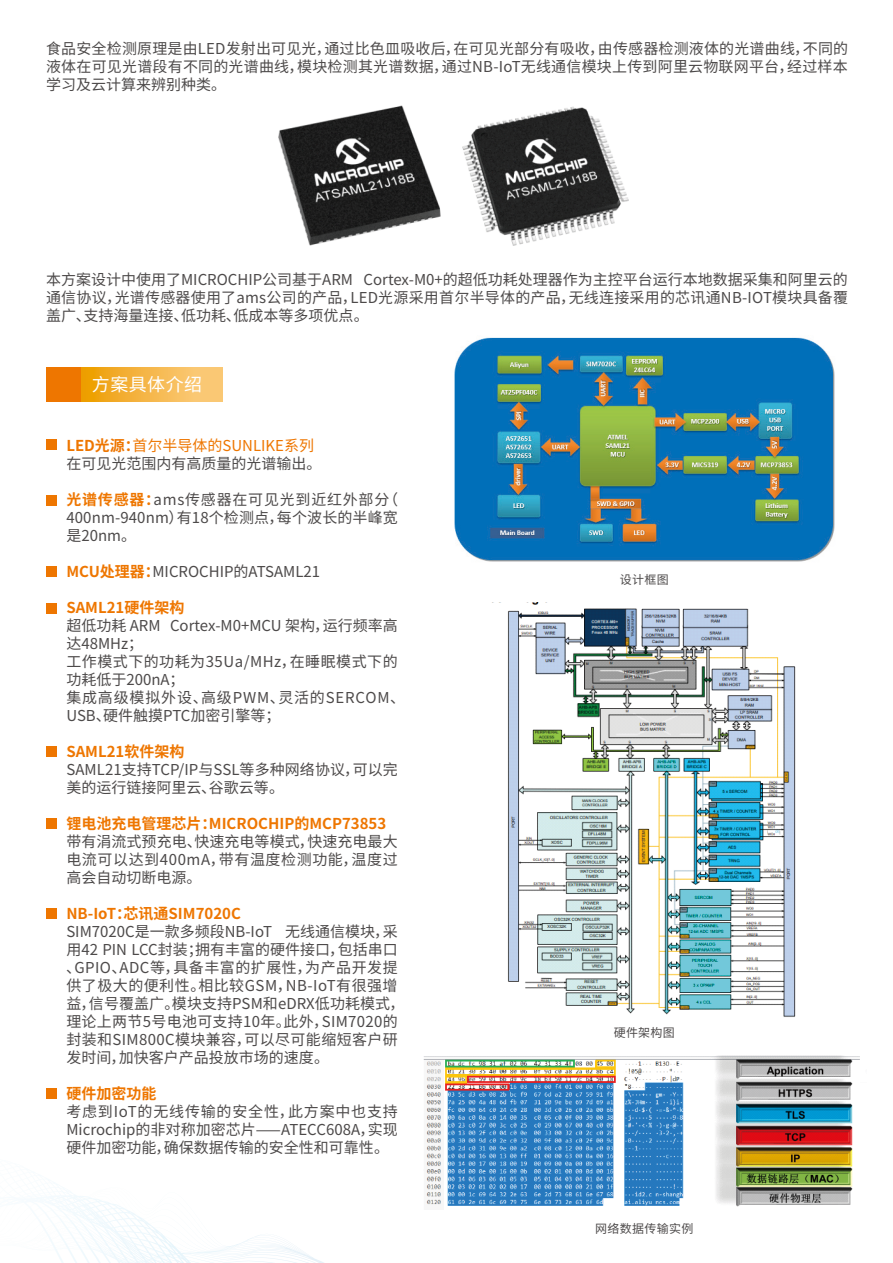
<style>
.page{position:relative;width:893px;height:1263px;background:#fff}
.page>*{position:absolute;margin:0;border:0;box-sizing:border-box;transform-origin:0 0}
.t1{font:18px "Noto Sans CJ Ksc";letter-spacing:.025em;color:#fff}
.t2{font:15px/18px "Noto Sans CJ Ksc";letter-spacing:.005em;color:#4d4a4a;text-align:justify}
.t3{font:700 15px "Noto Sans CJ Ksc";color:#ee7600}
.t4{font:12px "Noto Sans CJ Ksc";letter-spacing:.025em;color:#4d4a4a}
.s1{font-weight:700;color:#ee7600}
.s2{color:#ee7600}
</style>
<div class="page">
<svg style="left:80px;top:367px;width:143px;height:34px;background:#f5b646"></svg>
<div style="left:46px;top:367px;width:34px;height:34px;background:#ee7600"></div>
<div style="left:46px;top:439px;width:11px;height:11px;background:#ee7600"></div>
<div style="left:46px;top:495px;width:11px;height:11px;background:#ee7600"></div>
<div style="left:46px;top:603px;width:11px;height:10px;background:#ee7600"></div>
<div style="left:46px;top:818px;width:11px;height:10px;background:#ee7600"></div>
<div style="left:46px;top:1088px;width:11px;height:11px;background:#ee7600"></div>
<div style="left:46px;top:566px;width:11px;height:11px;background:#ee7600"></div>
<div style="left:46px;top:746px;width:11px;height:10px;background:#ee7600"></div>
<div style="left:46px;top:908px;width:11px;height:11px;background:#ee7600"></div>
<img style="left:278px;top:105px;width:163px;height:141px">
<img style="left:462px;top:106px;width:167px;height:140px">
<img style="left:454px;top:337px;width:381px;height:225px">
<img style="left:508px;top:603px;width:288px;height:414px">
<img style="left:423px;top:1056px;width:437px;height:151px">
<p class="t2" style="left:46px;top:40px;width:804px">食品安全检测原理是由LED发射出可见光，通过比色皿吸收后，在可见光部分有吸收，由传感器检测液体的光谱曲线，不同的液体在可见光谱段有不同的光谱曲线，模块检测其光谱数据，通过NB-IoT无线通信模块上传到阿里云物联网平台，经过样本学习及云计算来辨别种类。</p>
<p class="t2" style="left:46px;top:270px;width:804px">本方案设计中使用了MICROCHIP公司基于ARM Cortex-M0+的超低功耗处理器作为主控平台运行本地数据采集和阿里云的通信协议，光谱传感器使用了ams公司的产品，LED光源采用首尔半导体的产品，无线连接采用的芯讯通NB-IOT模块具备覆盖广、支持海量连接、低功耗、低成本等多项优点。</p>
<p class="t1" style="left:92px;top:374px;width:112px">方案具体介绍</p>
<p class="t2" style="left:66px;top:436px;width:257px"><span class="s1">LED光源：</span><span class="s2">首尔半导体的SUNLIKE系列</span>在可见光范围内有高质量的光谱输出。</p>
<p class="t2" style="left:66px;top:490px;width:333px"><span class="s1">光谱传感器：</span>ams传感器在可见光到近红外部分（400nm-940nm）有18个检测点，每个波长的半峰宽是20nm。</p>
<p class="t2" style="left:66px;top:562px;width:255px"><span class="s1">MCU处理器：</span>MICROCHIP的ATSAML21</p>
<p class="t3" style="left:66px;top:599px;width:120px">SAML21硬件架构</p>
<p class="t2" style="left:66px;top:616px;width:340px;text-align:left">超低功耗 ARM Cortex-M0+MCU 架构，运行频率高达48MHz；<br>工作模式下的功耗为35Ua/MHz，在睡眠模式下的功耗低于200nA；<br>集成高级模拟外设、高级PWM、灵活的SERCOM、<br>USB、硬件触摸PTC加密引擎等；</p>
<p class="t3" style="left:66px;top:743px;width:120px">SAML21软件架构</p>
<p class="t2" style="left:66px;top:760px;width:333px">SAML21支持TCP/IP与SSL等多种网络协议，可以完美的运行链接阿里云、谷歌云等。</p>
<p class="t3" style="left:66px;top:815px;width:321px">锂电池充电管理芯片：MICROCHIP的MCP73853</p>
<p class="t2" style="left:66px;top:832px;width:333px">带有涓流式预充电、快速充电等模式，快速充电最大电流可以达到400mA，带有温度检测功能，温度过高会自动切断电源。</p>
<p class="t3" style="left:66px;top:905px;width:176px">NB-IoT：芯讯通SIM7020C</p>
<p class="t2" style="left:66px;top:922px;width:340px;text-align:left">SIM7020C是一款多频段NB-IoT 无线通信模块，采用42 PIN LCC封装；拥有丰富的硬件接口，包括串口、GPIO、ADC等，具备丰富的扩展性，为产品开发提供了极大的便利性。相比较GSM，NB-IoT有很强增益，信号覆盖广。模块支持PSM和eDRX低功耗模式，理论上两节5号电池可支持10年。此外，SIM7020的封装和SIM800C模块兼容，可以尽可能缩短客户研发时间，加快客户产品投放市场的速度。</p>
<p class="t3" style="left:66px;top:1085px;width:91px">硬件加密功能</p>
<p class="t2" style="left:66px;top:1102px;width:333px">考虑到IoT的无线传输的安全性，此方案中也支持Microchip的非对称加密芯片⸺ATECC608A，实现硬件加密功能，确保数据传输的安全性和可靠性。</p>
<p class="t4" style="left:620px;top:573px;width:50px">设计框图</p>
<p class="t4" style="left:614px;top:1025px;width:63px">硬件架构图</p>
<p class="t4" style="left:595px;top:1222px;width:100px">网络数据传输实例</p>
</div>
